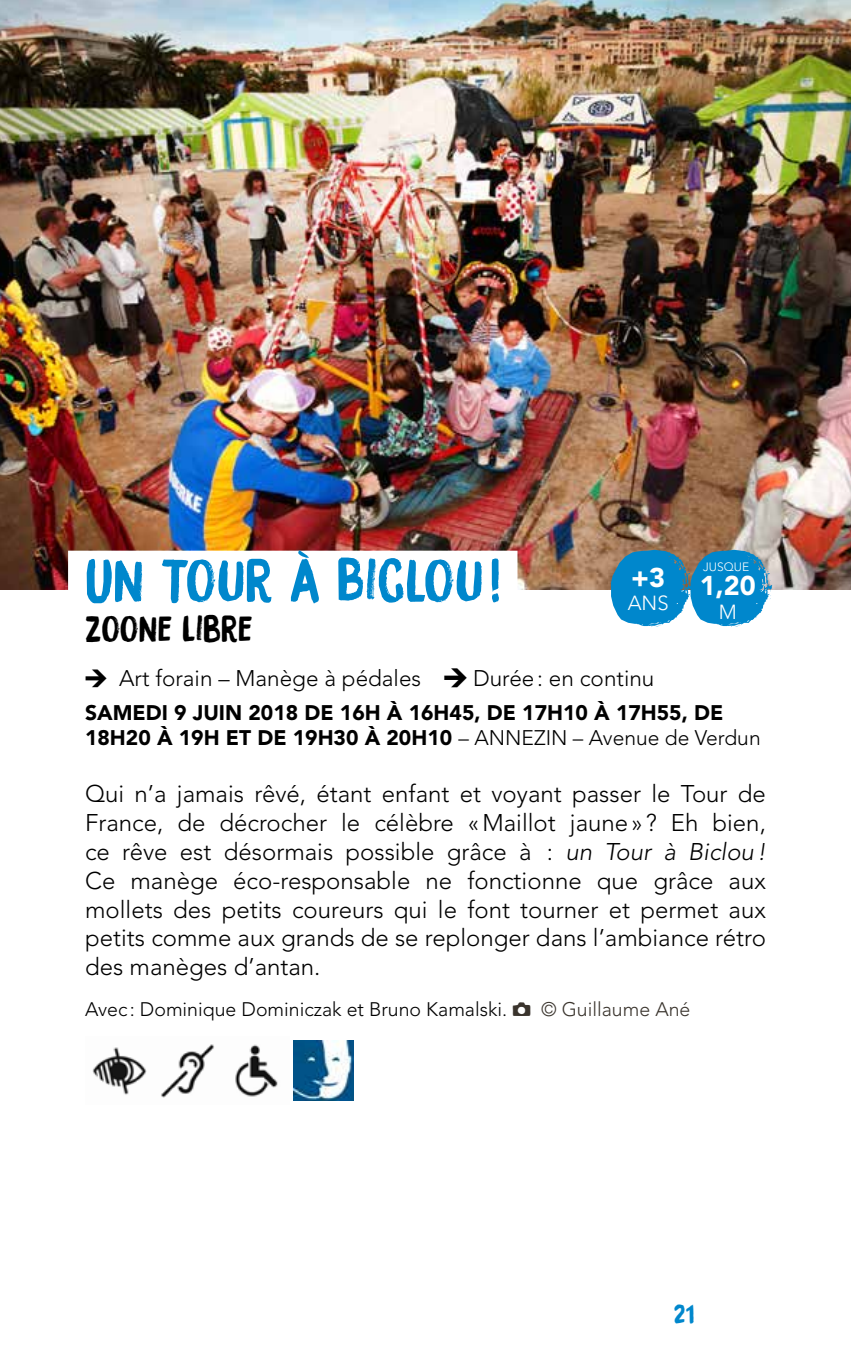
<style>
.page{position:relative;width:851px;height:1361px;background:#fff}
.page>*{position:absolute;margin:0;border:0;box-sizing:border-box;transform-origin:0 0}
.t1{font:54px "Bocadillo";color:#0087cc}
.t2{font:33px "Bocadillo";color:#000}
.t3{font:900 27px "Avenir LT Pro";color:#fff}
.t4{font:300 24px/28.8px "Avenir LT Pro";color:#000;text-align:justify}
.t5{font:300 22.5px "Avenir LT Pro";color:#000}
.t6{font:900 21px/25.2px "Avenir LT Pro";color:#000}
.t7{font:300 20.4px "Avenir LT Pro";color:#fff}
.t8{font:300 19.5px "Avenir LT Pro";color:#000}
.t9{font:300 19.5px "Avenir LT Pro";color:#3a342d}
.t10{font:300 12px "Avenir LT Pro";color:#fff}
.s1{font-family:"Mini Pics International";font-weight:400;font-size:21px}
.s2{font-family:"Mini Pics International";font-weight:400}
.s3{font-weight:300}
.s4{font-style:italic}
</style>
<div class="page">
<img style="left:0;top:0;width:850px;height:589px">
<div style="left:68px;top:551px;width:449px;height:60px;background:#fff"></div>
<img style="left:92px;top:1044px;width:186px;height:54px">
<img style="left:293px;top:1040px;width:60px;height:60px">
<svg style="left:611px;top:550px;width:161px;height:77px"></svg>
<h1 class="t1" style="left:85px;top:544px;width:417px">UN TOUR À BICLOU!</h1>
<h2 class="t2" style="left:85px;top:606px;width:169px">ZOONE LIBRE</h2>
<p class="t5" style="left:85px;top:665px;width:570px"><span class="s1">E</span> Art forain – Manège à pédales <span class="s2">E</span> Durée: en continu</p>
<p class="t6" style="left:85px;top:699px;width:677px">SAMEDI 9 JUIN 2018 DE 16H À 16H45, DE 17H10 À 17H55, DE<br>18H20 À 19H ET DE 19H30 À 20H10 <span class="s3">– ANNEZIN – Avenue de Verdun</span></p>
<p class="t4" style="left:85px;top:779px;width:682px">Qui n’a jamais rêvé, étant enfant et voyant passer le Tour de France, de décrocher le célèbre «Maillot jaune» ? Eh bien, ce rêve est désormais possible grâce à : <span class="s4">un Tour à Biclou!<br></span>Ce manège éco-responsable ne fonctionne que grâce aux mollets des petits coureurs qui le font tourner et permet aux petits comme aux grands de se replonger dans l’ambiance rétro des manèges d’antan.</p>
<p class="t8" style="left:85px;top:997px;width:423px">Avec : Dominique Dominiczak et Bruno Kamalski.</p>
<p class="t9" style="left:541px;top:997px;width:151px">© Guillaume Ané</p>
<p class="t10" style="left:703px;top:560px;width:47px">JUSQUE</p>
<p class="t3" style="left:699px;top:569px;width:57px">1,20</p>
<p class="t7" style="left:718px;top:599px;width:20px">M</p>
<p class="t3" style="left:631px;top:561px;width:35px">+3</p>
<p class="t7" style="left:627px;top:591px;width:42px">ANS</p>
</div>
